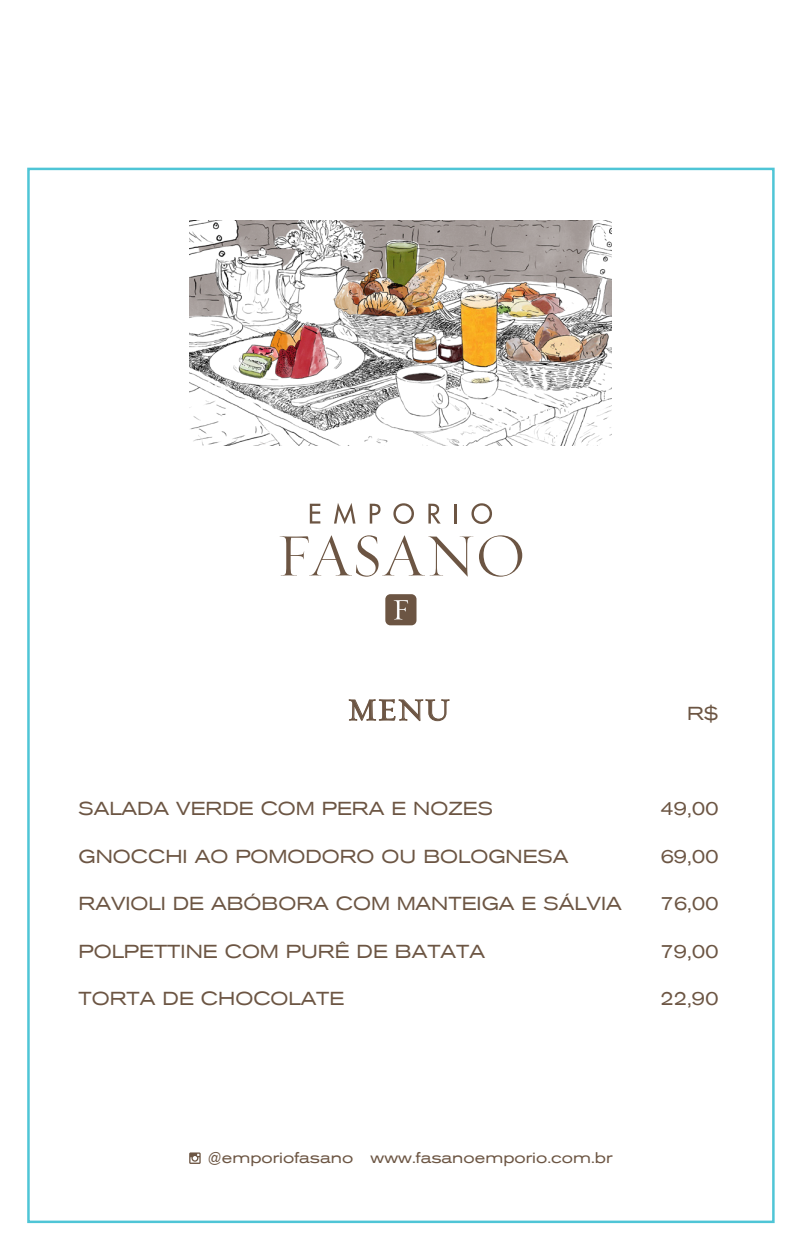
<style>
.page{position:relative;width:805px;height:1252px;background:#fff}
.page>*{position:absolute;margin:0;border:0;box-sizing:border-box;transform-origin:0 0}
.t1{font:31.25px "Requiem Text HTF Roman";color:#6c5543}
.t2{font:expanded 18.75px "Akzidenz Grotesk BE";color:#6c5543}
.t3{font:expanded 15.5px "Akzidenz Grotesk BE";color:#6c5543}
</style>
<div class="page">
<svg style="left:349px;top:699px;width:100px;height:23px"></svg>
<svg style="left:189px;top:1152px;width:11px;height:11px"></svg>
<svg style="left:309px;top:503px;width:11px;height:20px"></svg>
<svg style="left:334px;top:503px;width:21px;height:21px"></svg>
<svg style="left:369px;top:503px;width:11px;height:20px"></svg>
<svg style="left:393px;top:503px;width:21px;height:21px"></svg>
<svg style="left:428px;top:503px;width:12px;height:20px"></svg>
<hr style="left:454px;top:503px;width:3px;height:20px;background:#6c5543">
<svg style="left:471px;top:503px;width:20px;height:21px"></svg>
<svg style="left:279px;top:535px;width:243px;height:41px"></svg>
<div style="left:385px;top:594px;width:31px;height:31px;background:#6c5543;border-radius:5px"></div>
<svg style="left:393px;top:600px;width:15px;height:19px"></svg>
<img style="left:190px;top:220px;width:421px;height:225px">
<h1 class="t1" style="left:347px;top:691px;width:105px">MENU</h1>
<p class="t2" style="left:686px;top:702px;width:33px">R$</p>
<p class="t2" style="left:78px;top:797px;width:416px">SALADA VERDE COM PERA E NOZES</p>
<p class="t2" style="left:660px;top:797px;width:59px">49,00</p>
<p class="t2" style="left:78px;top:845px;width:491px">GNOCCHI AO POMODORO OU BOLOGNESA</p>
<p class="t2" style="left:660px;top:845px;width:59px">69,00</p>
<p class="t2" style="left:78px;top:892px;width:544px">RAVIOLI DE ABÓBORA COM MANTEIGA E SÁLVIA</p>
<p class="t2" style="left:660px;top:892px;width:59px">76,00</p>
<p class="t2" style="left:78px;top:940px;width:408px">POLPETTINE COM PURÊ DE BATATA</p>
<p class="t2" style="left:660px;top:940px;width:59px">79,00</p>
<p class="t2" style="left:78px;top:987px;width:267px">TORTA DE CHOCOLATE</p>
<p class="t2" style="left:660px;top:987px;width:59px">22,90</p>
<p class="t3" style="left:208px;top:1148px;width:406px">@emporiofasano www.fasanoemporio.com.br</p>
</div>
